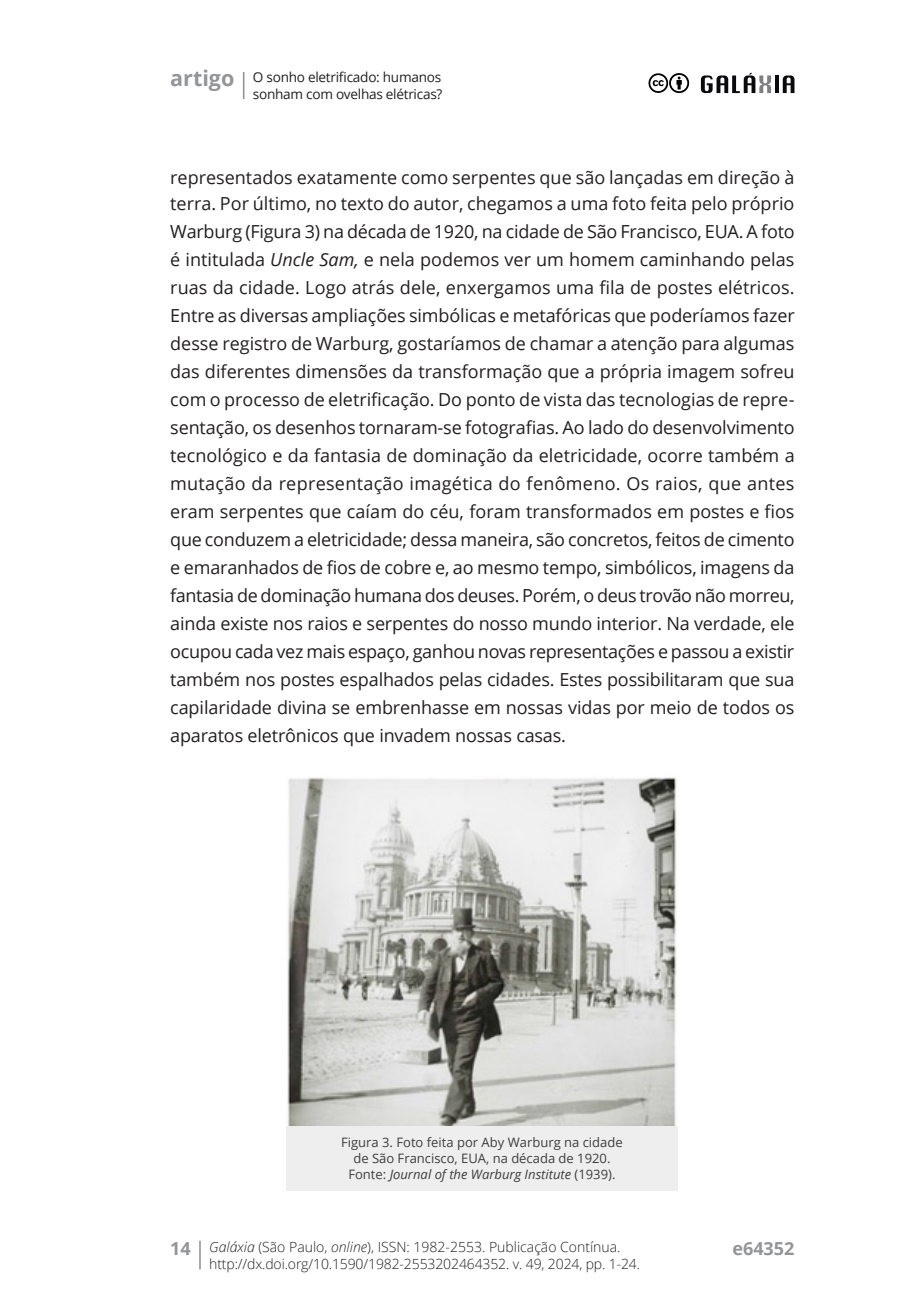
<style>
.page{position:relative;width:908px;height:1304px;background:#fff}
.page>*{position:absolute;margin:0;border:0;box-sizing:border-box;transform-origin:0 0}
.t1{font:700 21.6px "Open Sans";color:#939598}
.Mancha_de_texto{font:18px/28px "Open Sans";color:#231f20}
.t2{font:700 18px "Open Sans";color:#939598}
.t3{font:300 14px/16.8px "Open Sans";letter-spacing:-.01em;color:#231f20}
.t4{font:13.6px/17px "Open Sans";letter-spacing:-.02em;color:#231f20}
._0_enviado_RECEBIDO{font:13px/16px "Open Sans";color:#3e3e3f;text-align:center}
.s1{font-style:italic}
</style>
<div class="page">
<hr style="left:199px;top:1241px;width:2px;height:28px;background:#939598">
<svg style="left:243px;top:72px;width:1px;height:27px"></svg>
<svg style="left:775px;top:76px;width:3px;height:17px"></svg>
<svg style="left:782px;top:76px;width:12px;height:17px"></svg>
<svg style="left:648px;top:72px;width:122px;height:22px"></svg>
<img style="left:287px;top:777px;width:391px;height:352px">
<div style="left:286px;top:1126px;width:391px;height:65px;background:#eeeeef"></div>
<p class="t1" style="left:170px;top:63px;width:66px">artigo</p>
<p class="t4" style="left:253px;top:68px;width:191px">O sonho eletrificado: humanos sonham com ovelhas elétricas?</p>
<p class="Mancha_de_texto" style="left:170px;top:164px;width:625px;line-height:26px">representados exatamente como serpentes que são lançadas em direção à terra. Por último, no texto do autor, chegamos a uma foto feita pelo próprio</p>
<p class="Mancha_de_texto" style="left:170px;top:217px;width:625px;text-align:justify">Warburg (Figura 3) na década de 1920, na cidade de São Francisco, EUA. A foto é intitulada <span class="s1">Uncle Sam,</span> e nela podemos ver um homem caminhando pelas ruas da cidade. Logo atrás dele, enxergamos uma fila de postes elétricos.<br>Entre as diversas ampliações simbólicas e metafóricas que poderíamos fazer desse registro de Warburg, gostaríamos de chamar a atenção para algumas das diferentes dimensões da transformação que a própria imagem sofreu com o processo de eletrificação. Do ponto de vista das tecnologias de repre&shy;sentação, os desenhos tornaram-se fotografias. Ao lado do desenvolvimento tecnológico e da fantasia de dominação da eletricidade, ocorre também a mutação da representação imagética do fenômeno. Os raios, que antes eram serpentes que caíam do céu, foram transformados em postes e fios que conduzem a eletricidade; dessa maneira, são concretos, feitos de cimento e emaranhados de fios de cobre e, ao mesmo tempo, simbólicos, imagens da fantasia de dominação humana dos deuses. Porém, o deus trovão não morreu, ainda existe nos raios e serpentes do nosso mundo interior. Na verdade, ele ocupou cada vez mais espaço, ganhou novas representações e passou a existir também nos postes espalhados pelas cidades. Estes possibilitaram que sua capilaridade divina se embrenhasse em nossas vidas por meio de todos os aparatos eletrônicos que invadem nossas casas.</p>
<p class="_0_enviado_RECEBIDO" style="left:341px;top:1134px;width:283px">Figura 3. Foto feita por Aby Warburg na cidade de São Francisco, EUA, na década de 1920.<br>Fonte: <span class="s1">Journal of the Warburg Institute</span> (1939).</p>
<p class="t2" style="left:170px;top:1236px;width:22px">14</p>
<p class="t3" style="left:209px;top:1238px;width:432px"><span class="s1">Galáxia</span> (São Paulo, <span class="s1">online</span>), ISSN: 1982-2553. Publicação Contínua. http://dx.doi.org/10.1590/1982-2553202464352. v. 49, 2024, pp. 1-24.</p>
<p class="t2" style="left:732px;top:1236px;width:64px">e64352</p>
</div>
